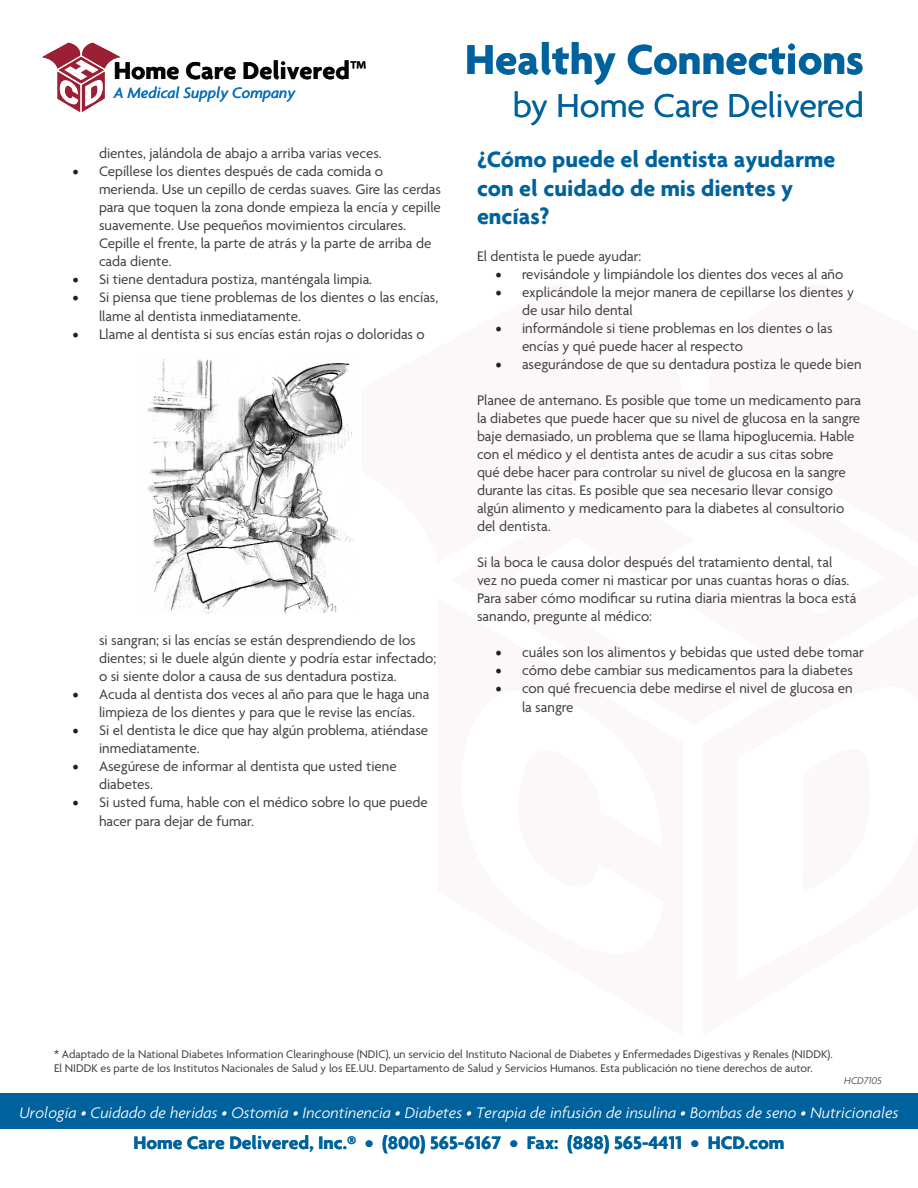
<style>
.page{position:relative;width:918px;height:1188px;background:#fff}
.page>*{position:absolute;margin:0;border:0;box-sizing:border-box;transform-origin:0 0}
.t1{font:700 45px "Agenda";color:#00629c}
.t2{font:36px "Agenda";color:#00629c}
.t3{font:700 26.1px "Agenda";color:#040503}
.t4{font:700 24px/28.8px "Agenda";color:#00629c}
.t5{font:700 19.5px "Agenda";color:#00629c}
.t6{font:italic 300 16.5px "Agenda";color:#fff}
.t7{font:italic 500 16.2px "Agenda";color:#0a71ba}
.t8{font:15px/18px "Agenda";color:#3e3e3f}
.t9{font:12px "Agenda";color:#3e3e3f}
.t10{font:italic 300 10.5px "Agenda";color:#3e3e3f}
.s1{font-family:"Myriad Pro";font-weight:400}
.s2{font-family:"Minion Pro";font-size:18px;color:#231f20}
</style>
<div class="page">
<svg style="left:42px;top:43px;width:78px;height:69px"></svg>
<div style="left:0;top:1093px;width:918px;height:36px;background:#00629c"></div>
<img style="left:147px;top:359px;width:207px;height:255px">
<p class="t3" style="left:114px;top:54px;width:254px">Home Care Delivered<span class="s1">™</span></p>
<p class="t7" style="left:114px;top:83px;width:183px">A Medical Supply Company</p>
<p class="t8" style="left:99px;top:145px;width:284px">dientes, jalándola de abajo a arriba varias veces.</p>
<p class="t8" style="left:99px;top:163px;width:343px;text-indent:-27px"><span class="s2">•</span> Cepíllese los dientes después de cada comida o merienda. Use un cepillo de cerdas suaves. Gire las cerdas para que toquen la zona donde empieza la encía y cepille suavemente. Use pequeños movimientos circulares.<br>Cepille el frente, la parte de atrás y la parte de arriba de cada diente.</p>
<p class="t8" style="left:72px;top:271px;width:302px"><span class="s2">•</span> Si tiene dentadura postiza, manténgala limpia.</p>
<p class="t8" style="left:99px;top:289px;width:341px;line-height:18.9px;text-indent:-27px"><span class="s2">•</span> Si piensa que tiene problemas de los dientes o las encías, llame al dentista inmediatamente.</p>
<p class="t8" style="left:72px;top:326px;width:354px"><span class="s2">•</span> Llame al dentista si sus encías están rojas o doloridas o</p>
<p class="t8" style="left:99px;top:632px;width:339px">si sangran; si las encías se están desprendiendo de los dientes; si le duele algún diente y podría estar infectado; o si siente dolor a causa de sus dentadura postiza.</p>
<p class="t8" style="left:99px;top:686px;width:332px;text-indent:-27px"><span class="s2">•</span> Acuda al dentista dos veces al año para que le haga una limpieza de los dientes y para que le revise las encías.</p>
<p class="t8" style="left:99px;top:722px;width:331px;text-indent:-27px"><span class="s2">•</span> Si el dentista le dice que hay algún problema, atiéndase inmediatamente.</p>
<p class="t8" style="left:99px;top:758px;width:299px;text-indent:-27px"><span class="s2">•</span> Asegúrese de informar al dentista que usted tiene diabetes.</p>
<p class="t8" style="left:99px;top:794px;width:330px;line-height:18.9px;text-indent:-27px"><span class="s2">•</span> Si usted fuma, hable con el médico sobre lo que puede hacer para dejar de fumar.</p>
<p class="t1" style="left:465px;top:32px;width:400px">Healthy Connections</p>
<p class="t2" style="left:513px;top:86px;width:353px">by Home Care Delivered</p>
<p class="t4" style="left:477px;top:144px;width:360px">¿Cómo puede el dentista ayudarme con el cuidado de mis dientes y encías?</p>
<p class="t8" style="left:477px;top:248px;width:166px">El dentista le puede ayudar:</p>
<p class="t8" style="left:495px;top:266px;width:350px"><span class="s2">•</span> revisándole y limpiándole los dientes dos veces al año</p>
<p class="t8" style="left:522px;top:284px;width:334px;text-indent:-27px"><span class="s2">•</span> explicándole la mejor manera de cepillarse los dientes y de usar hilo dental</p>
<p class="t8" style="left:522px;top:320px;width:312px;text-indent:-27px"><span class="s2">•</span> informándole si tiene problemas en los dientes o las encías y qué puede hacer al respecto</p>
<p class="t8" style="left:495px;top:356px;width:368px"><span class="s2">•</span> asegurándose de que su dentadura postiza le quede bien</p>
<p class="t8" style="left:477px;top:392px;width:385px">Planee de antemano. Es posible que tome un medicamento para la diabetes que puede hacer que su nivel de glucosa en la sangre baje demasiado, un problema que se llama hipoglucemia. Hable con el médico y el dentista antes de acudir a sus citas sobre<br>qué debe hacer para controlar su nivel de glucosa en la sangre durante las citas. Es posible que sea necesario llevar consigo algún alimento y medicamento para la diabetes al consultorio del dentista.</p>
<p class="t8" style="left:477px;top:554px;width:381px">Si la boca le causa dolor después del tratamiento dental, tal vez no pueda comer ni masticar por unas cuantas horas o días.<br>Para saber cómo modificar su rutina diaria mientras la boca está sanando, pregunte al médico:</p>
<p class="t8" style="left:495px;top:644px;width:370px"><span class="s2">•</span> cuáles son los alimentos y bebidas que usted debe tomar</p>
<p class="t8" style="left:495px;top:662px;width:359px"><span class="s2">•</span> cómo debe cambiar sus medicamentos para la diabetes</p>
<p class="t8" style="left:522px;top:680px;width:332px;line-height:18.9px;text-indent:-27px"><span class="s2">•</span> con qué frecuencia debe medirse el nivel de glucosa en la sangre</p>
<p class="t9" style="left:54px;top:1048px;width:780px">* Adaptado de la National Diabetes Information Clearinghouse (NDIC), un servicio del Instituto Nacional de Diabetes y Enfermedades Digestivas y Renales (NIDDK).</p>
<p class="t9" style="left:54px;top:1062px;width:760px">El NIDDK es parte de los Institutos Nacionales de Salud y los EE.UU. Departamento de Salud y Servicios Humanos. Esta publicación no tiene derechos de autor.</p>
<p class="t10" style="left:844px;top:1074px;width:39px">HCD7105</p>
<p class="t6" style="left:19px;top:1103px;width:881px">Urología • Cuidado de heridas • Ostomía • Incontinencia • Diabetes • Terapia de infusión de insulina • Bombas de seno • Nutricionales</p>
<p class="t6" style="left:52px;top:1103px;width:174px">Urology • Wound Care •</p>
<p class="t6" style="left:277px;top:1103px;width:9px">y</p>
<p class="t6" style="left:307px;top:1103px;width:561px">Incontinence • Diabetes • Insulin Infusion Th rapy • Breast Pumps • Nutritionals</p>
<p class="t5" style="left:133px;top:1131px;width:653px">Home Care Delivered, Inc.® • (800) 565-6167 • Fax: (888) 565-4411 • HCD.com</p>
</div>
